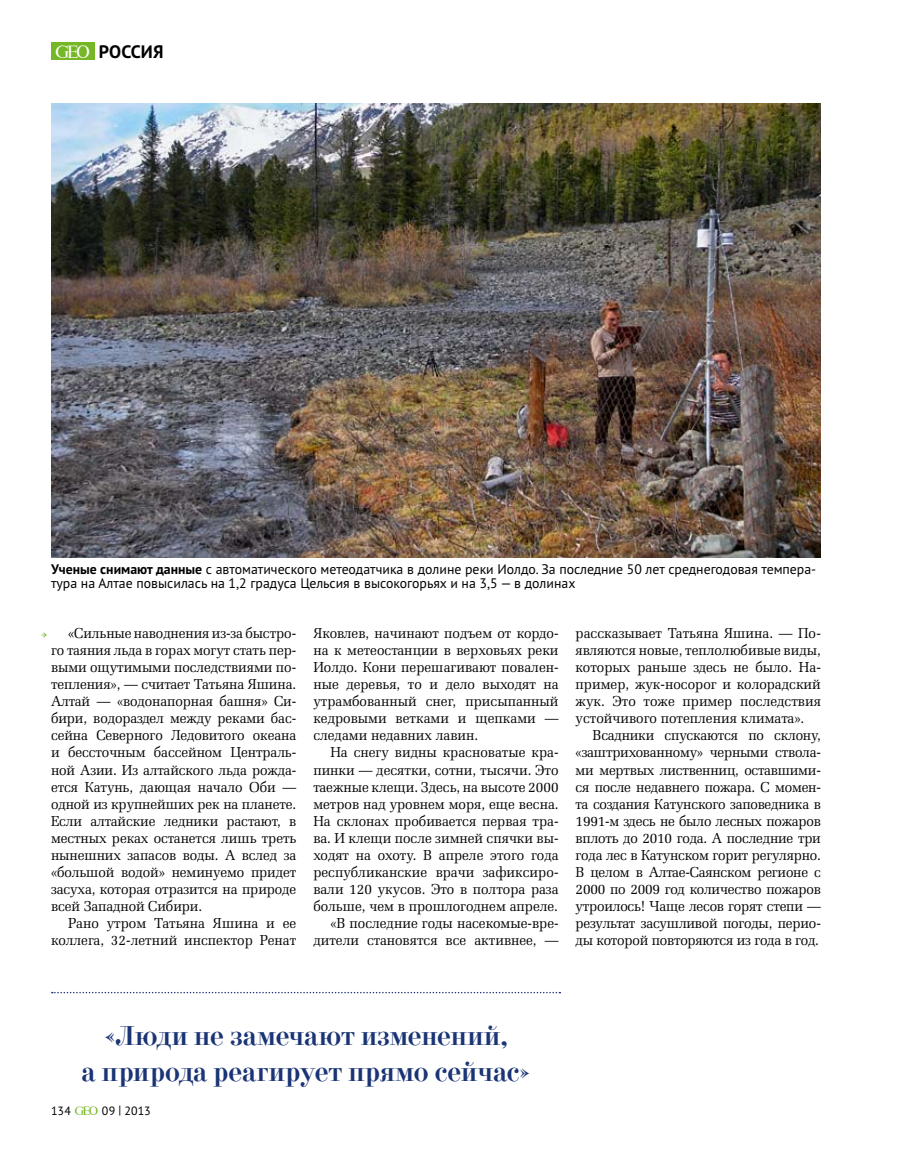
<style>
.page{position:relative;width:906px;height:1149px;background:#fff}
.page>*{position:absolute;margin:0;border:0;box-sizing:border-box;transform-origin:0 0}
.t1{font:600 27px/36px "Didona";letter-spacing:.005em;color:#1a3475;text-align:center}
.t2{font:700 18px "PT Sans Pro";color:#000}
.t3{font:14.55px/17px "Zapf Elliptical 711 BT";color:#000;text-align:justify;scale:.95 1}
.t4{font:13.8px/13.5px "PT Sans Pro";color:#000}
.t5{font:12px "PT Sans Pro";letter-spacing:.005em;color:#000}
.s1{font-weight:700}
</style>
<div class="page">
<img style="left:51px;top:103px;width:770px;height:454px">
<svg style="left:41px;top:632px;width:5px;height:5px"></svg>
<svg style="left:52px;top:991px;width:508px;height:2px"></svg>
<div style="left:51px;top:43px;width:44px;height:17px;background:#75b726"></div>
<p class="t2" style="left:99px;top:39px;width:66px">РОССИЯ</p>
<p class="t4" style="left:51px;top:562px;width:766px"><span class="s1">Ученые снимают данные</span> с автоматического метеодатчика в долине реки Иолдо. За последние 50 лет среднегодовая темпера&shy;тура на Алтае повысилась на 1,2 градуса Цельсия в высокогорьях и на 3,5 — в долинах</p>
<p class="t3" style="left:51px;top:624px;width:260px;text-indent:17px">«Сильные наводнения из-за быстро&shy;го таяния льда в горах могут стать пер&shy;выми ощутимыми последствиями по&shy;тепления», — считает Татьяна Яшина.<br>Алтай — «водонапорная башня» Си&shy;бири, водораздел между реками бас&shy;сейна Северного Ледовитого океана и бессточным бассейном Централь&shy;ной Азии. Из алтайского льда рожда&shy;ется Катунь, дающая начало Оби — одной из крупнейших рек на планете.<br>Если алтайские ледники растают, в местных реках останется лишь треть нынешних запасов воды. А вслед за «большой водой» неминуемо придет засуха, которая отразится на природе всей Западной Сибири.</p>
<p class="t3" style="left:51px;top:913px;width:260px;text-align:right">Рано утром Татьяна Яшина и ее коллега, 32-летний инспектор Ренат</p>
<p class="t3" style="left:313px;top:624px;width:260px">Яковлев, начинают подъем от кордо&shy;на к метеостанции в верховьях реки Иолдо. Кони перешагивают повален&shy;ные деревья, то и дело выходят на утрамбованный снег, присыпанный кедровыми ветками и щепками — следами недавних лавин.</p>
<p class="t3" style="left:313px;top:743px;width:260px;text-align:right">На снегу видны красноватые кра&shy;пинки — десятки, сотни, тысячи. Это таежные клещи. Здесь, на высоте 2000 метров над уровнем моря, еще весна.<br>На склонах пробивается первая тра&shy;ва. И клещи после зимней спячки вы&shy;ходят на охоту. В апреле этого года республиканские врачи зафиксиро&shy;вали 120 укусов. Это в полтора раза больше, чем в прошлогоднем апреле. «В последние годы насекомые-вре&shy;дители становятся все активнее, —</p>
<p class="t3" style="left:575px;top:624px;width:260px">рассказывает Татьяна Яшина. — По&shy;являются новые, теплолюбивые виды, которых раньше здесь не было. На&shy;пример, жук-носорог и колорадский жук. Это тоже пример последствия устойчивого потепления климата».</p>
<p class="t3" style="left:575px;top:726px;width:260px;text-indent:17px">Всадники спускаются по склону, «заштрихованному» черными ствола&shy;ми мертвых лиственниц, оставшими&shy;ся после недавнего пожара. С момен&shy;та создания Катунского заповедника в 1991-м здесь не было лесных пожаров вплоть до 2010 года. А последние три года лес в Катунском горит регулярно.<br>В целом в Алтае-Саянском регионе с 2000 по 2009 год количество пожаров утроилось! Чаще лесов горят степи — результат засушливой погоды, перио&shy;ды которой повторяются из года в год.</p>
<h1 class="t1" style="left:82px;top:1017px;width:450px">«Люди не замечают изменений,<br>а природа реагирует прямо сейчас»</h1>
<p class="t5" style="left:51px;top:1102px;width:21px">134</p>
<p class="t5" style="left:102px;top:1102px;width:50px">09 | 2013</p>
</div>
